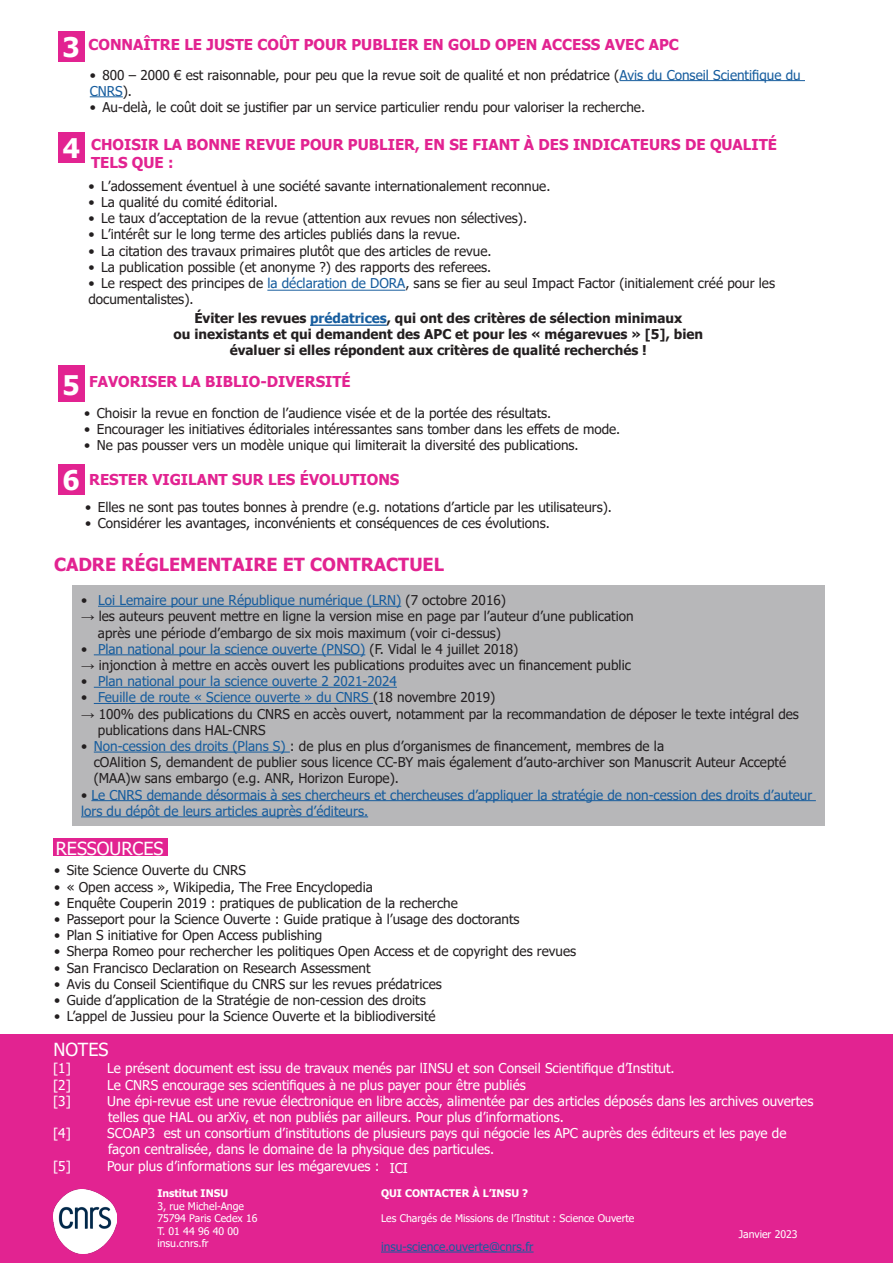
<style>
.page{position:relative;width:893px;height:1263px;background:#fff}
.page>*{position:absolute;margin:0;border:0;box-sizing:border-box;transform-origin:0 0}
.NUMEROS{font:700 27px "Tahoma";color:#fff}
.SOUS_TITRES{font:700 18px "Tahoma";color:#e22391}
.SOUS_TITRE_2{font:18px "Tahoma";color:#fff}
.SOUS_TITRE_2-2{font:700 15px/18px "Tahoma";color:#e22391}
.TEXTE{font:13.5px/16.2px "Tahoma";color:#231f20}
.TEXTE-2{font:13.5px "Tahoma";color:#fff}
.TEXTE-3{font:13.5px/16.2px "Tahoma";color:#175d9e}
.TEXTE-4{font:700 13.5px/16.2px "Tahoma";color:#231f20;text-align:center}
.texte_fin{font:12px "Tahoma";color:#175d9e}
.texte_fin-2{font:10.5px "Tahoma";color:#fff}
.texte_fin-3{font:700 10.5px "Tahoma";color:#fff}
.s1{color:#175d9e}
.s2{color:#231f20}
</style>
<div class="page">
<div style="left:53px;top:838px;width:115px;height:18px;background:#e22391"></div>
<div style="left:0;top:1034px;width:893px;height:229px;background:#e22391"></div>
<div style="left:72px;top:585px;width:753px;height:241px;background:#b7b7b9"></div>
<hr style="left:619px;top:80px;width:186px;height:1px;background:#175d9e">
<hr style="left:90px;top:96px;width:33px;height:1px;background:#175d9e">
<hr style="left:98px;top:606px;width:303px;height:1px;background:#175d9e">
<hr style="left:94px;top:654px;width:271px;height:1px;background:#175d9e">
<hr style="left:94px;top:687px;width:303px;height:1px;background:#175d9e">
<hr style="left:94px;top:703px;width:279px;height:1px;background:#175d9e">
<hr style="left:94px;top:752px;width:196px;height:1px;background:#175d9e">
<hr style="left:91px;top:800px;width:725px;height:1px;background:#175d9e">
<hr style="left:81px;top:816px;width:287px;height:1px;background:#175d9e">
<div style="left:58px;top:31px;width:27px;height:30px;background:#e22391"></div>
<div style="left:58px;top:132px;width:27px;height:31px;background:#e22391"></div>
<div style="left:58px;top:365px;width:27px;height:21px;background:#e22391"></div>
<div style="left:58px;top:371px;width:27px;height:30px;background:#e22391"></div>
<div style="left:58px;top:464px;width:27px;height:30px;background:#e22391"></div>
<hr style="left:381px;top:1251px;width:153px;height:1px;background:#175d9e">
<img style="left:53px;top:1189px;width:64px;height:64px">
<hr style="left:267px;top:290px;width:138px;height:1px;background:#175d9e">
<hr style="left:310px;top:325px;width:77px;height:1px;background:#175d9e">
<p class="NUMEROS" style="left:63px;top:28px;width:19px">3</p>
<p class="SOUS_TITRE_2-2" style="left:88px;top:36px;width:592px">CONNAÎTRE LE JUSTE COÛT POUR PUBLIER EN GOLD OPEN ACCESS AVEC APC</p>
<p class="TEXTE" style="left:90px;top:67px;width:712px">• 800 – 2000 € est raisonnable, pour peu que la revue soit de qualité et non prédatrice (<span class="s1">Avis du Conseil Scientifique du<br>CNRS</span>).</p>
<p class="TEXTE" style="left:90px;top:100px;width:557px">• Au-delà, le coût doit se justifier par un service particulier rendu pour valoriser la recherche.</p>
<p class="NUMEROS" style="left:63px;top:129px;width:19px">4</p>
<p class="SOUS_TITRE_2-2" style="left:91px;top:136px;width:687px">CHOISIR LA BONNE REVUE POUR PUBLIER, EN SE FIANT À DES INDICATEURS DE QUALITÉ<br>TELS QUE :</p>
<p class="TEXTE" style="left:88px;top:178px;width:464px">• L’adossement éventuel à une société savante internationalement reconnue.</p>
<p class="TEXTE" style="left:88px;top:195px;width:191px">• La qualité du comité éditorial.</p>
<p class="TEXTE" style="left:88px;top:211px;width:440px">• Le taux d’acceptation de la revue (attention aux revues non sélectives).</p>
<p class="TEXTE" style="left:88px;top:227px;width:374px">• L’intérêt sur le long terme des articles publiés dans la revue.</p>
<p class="TEXTE" style="left:88px;top:243px;width:405px">• La citation des travaux primaires plutôt que des articles de revue.</p>
<p class="TEXTE" style="left:88px;top:259px;width:404px">• La publication possible (et anonyme ?) des rapports des referees.</p>
<p class="TEXTE" style="left:88px;top:276px;width:688px">• Le respect des principes de <span class="s1">la déclaration de DORA</span>, sans se fier au seul Impact Factor (initialement créé pour les documentalistes).</p>
<p class="TEXTE-4" style="left:173px;top:310px;width:531px">Éviter les revues <span class="s1">prédatrices</span>, qui ont des critères de sélection minimaux<br>ou inexistants et qui demandent des APC et pour les « mégarevues » [5], bien évaluer si elles répondent aux critères de qualité recherchés !</p>
<p class="NUMEROS" style="left:63px;top:366px;width:19px">5</p>
<p class="SOUS_TITRE_2-2" style="left:89px;top:373px;width:263px">FAVORISER LA BIBLIO-DIVERSITÉ</p>
<p class="TEXTE" style="left:84px;top:406px;width:469px">• Choisir la revue en fonction de l’audience visée et de la portée des résultats.</p>
<p class="TEXTE" style="left:84px;top:422px;width:538px">• Encourager les initiatives éditoriales intéressantes sans tomber dans les effets de mode.</p>
<p class="TEXTE" style="left:84px;top:438px;width:496px">• Ne pas pousser vers un modèle unique qui limiterait la diversité des publications.</p>
<p class="NUMEROS" style="left:63px;top:461px;width:19px">6</p>
<p class="SOUS_TITRE_2-2" style="left:89px;top:471px;width:312px">RESTER VIGILANT SUR LES ÉVOLUTIONS</p>
<p class="TEXTE" style="left:85px;top:500px;width:528px">• Elles ne sont pas toutes bonnes à prendre (e.g. notations d’article par les utilisateurs).</p>
<p class="TEXTE" style="left:85px;top:516px;width:466px">• Considérer les avantages, inconvénients et conséquences de ces évolutions.</p>
<p class="SOUS_TITRES" style="left:54px;top:551px;width:391px">CADRE RÉGLEMENTAIRE ET CONTRACTUEL</p>
<p class="TEXTE-3" style="left:81px;top:593px;width:426px"><span class="s2">•</span> Loi Lemaire pour une République numérique (LRN) <span class="s2">(7 octobre 2016)</span></p>
<p class="TEXTE" style="left:81px;top:609px;width:554px">→ les auteurs peuvent mettre en ligne la version mise en page par l’auteur d’une publication</p>
<p class="TEXTE" style="left:98px;top:625px;width:405px">après une période d’embargo de six mois maximum (voir ci-dessus)</p>
<p class="TEXTE-3" style="left:81px;top:641px;width:439px"><span class="s2">•</span> Plan national pour la science ouverte (PNSO) <span class="s2">(F. Vidal le 4 juillet 2018)</span></p>
<p class="TEXTE" style="left:81px;top:658px;width:551px">→ injonction à mettre en accès ouvert les publications produites avec un financement public</p>
<p class="TEXTE-3" style="left:81px;top:674px;width:317px"><span class="s2">•</span> Plan national pour la science ouverte 2 2021-2024</p>
<p class="TEXTE-3" style="left:81px;top:690px;width:416px"><span class="s2">•</span> Feuille de route « Science ouverte » du CNRS <span class="s2">(18 novembre 2019)</span></p>
<p class="TEXTE" style="left:98px;top:706px;width:702px;text-indent:-17px">→ 100% des publications du CNRS en accès ouvert, notamment par la recommandation de déposer le texte intégral des publications dans HAL-CNRS</p>
<p class="TEXTE" style="left:81px;top:739px;width:584px">• <span class="s1">Non-cession des droits (Plans S)</span> : de plus en plus d’organismes de financement, membres de la</p>
<p class="TEXTE" style="left:94px;top:755px;width:694px">cOAlition S, demandent de publier sous licence CC-BY mais également d’auto-archiver son Manuscrit Auteur Accepté</p>
<p class="TEXTE" style="left:94px;top:771px;width:307px">(MAA)w sans embargo (e.g. ANR, Horizon Europe).</p>
<p class="TEXTE-3" style="left:81px;top:787px;width:733px"><span class="s2">•</span> Le CNRS demande désormais à ses chercheurs et chercheuses d’appliquer la stratégie de non-cession des droits d’auteur lors du dépôt de leurs articles auprès d’éditeurs.</p>
<p class="SOUS_TITRE_2" style="left:56px;top:836px;width:109px">RESSOURCES</p>
<p class="TEXTE" style="left:54px;top:863px;width:194px">• Site Science Ouverte du CNRS</p>
<p class="TEXTE" style="left:54px;top:879px;width:320px">• « Open access », Wikipedia, The Free Encyclopedia</p>
<p class="TEXTE" style="left:54px;top:895px;width:405px">• Enquête Couperin 2019 : pratiques de publication de la recherche</p>
<p class="TEXTE" style="left:54px;top:912px;width:467px">• Passeport pour la Science Ouverte : Guide pratique à l’usage des doctorants</p>
<p class="TEXTE" style="left:54px;top:928px;width:270px">• Plan S initiative for Open Access publishing</p>
<p class="TEXTE" style="left:54px;top:944px;width:524px">• Sherpa Romeo pour rechercher les politiques Open Access et de copyright des revues</p>
<p class="TEXTE" style="left:54px;top:960px;width:318px">• San Francisco Declaration on Research Assessment</p>
<p class="TEXTE" style="left:54px;top:976px;width:389px">• Avis du Conseil Scientifique du CNRS sur les revues prédatrices</p>
<p class="TEXTE" style="left:54px;top:993px;width:373px">• Guide d’application de la Stratégie de non-cession des droits</p>
<p class="TEXTE" style="left:54px;top:1009px;width:383px">• L’appel de Jussieu pour la Science Ouverte et la bibliodiversité</p>
<p class="TEXTE-2" style="left:53px;top:1059px;width:19px">[1]</p>
<p class="TEXTE-2" style="left:107px;top:1059px;width:569px">Le présent document est issu de travaux menés par lINSU et son Conseil Scientifique d’Institut.</p>
<p class="TEXTE-2" style="left:53px;top:1076px;width:19px">[2]</p>
<p class="TEXTE-2" style="left:107px;top:1076px;width:420px">Le CNRS encourage ses scientifiques à ne plus payer pour être publiés</p>
<p class="TEXTE-2" style="left:53px;top:1092px;width:19px">[3]</p>
<p class="TEXTE-2" style="left:107px;top:1092px;width:708px">Une épi-revue est une revue électronique en libre accès, alimentée par des articles déposés dans les archives ouvertes</p>
<p class="TEXTE-2" style="left:108px;top:1108px;width:457px">telles que HAL ou arXiv, et non publiés par ailleurs. Pour plus d’informations.</p>
<p class="TEXTE-2" style="left:53px;top:1124px;width:19px">[4]</p>
<p class="TEXTE-2" style="left:107px;top:1124px;width:681px">SCOAP3 est un consortium d’institutions de plusieurs pays qui négocie les APC auprès des éditeurs et les paye de</p>
<p class="TEXTE-2" style="left:108px;top:1140px;width:388px">façon centralisée, dans le domaine de la physique des particules.</p>
<p class="TEXTE-2" style="left:53px;top:1157px;width:19px">[5]</p>
<p class="TEXTE-2" style="left:107px;top:1157px;width:274px">Pour plus d’informations sur les mégarevues :</p>
<p class="SOUS_TITRE_2" style="left:54px;top:1037px;width:56px">NOTES</p>
<p class="TEXTE-2" style="left:390px;top:1159px;width:20px">ICI</p>
<p class="texte_fin-3" style="left:157px;top:1186px;width:72px">Institut INSU</p>
<p class="texte_fin-2" style="left:157px;top:1199px;width:88px">3, rue Michel-Ange</p>
<p class="texte_fin-2" style="left:157px;top:1211px;width:102px">75794 Paris Cedex 16</p>
<p class="texte_fin-2" style="left:157px;top:1224px;width:83px">T. 01 44 96 40 00</p>
<p class="texte_fin-2" style="left:157px;top:1236px;width:53px">insu.cnrs.fr</p>
<p class="texte_fin-3" style="left:381px;top:1186px;width:149px">QUI CONTACTER À L’INSU ?</p>
<p class="texte_fin-2" style="left:381px;top:1211px;width:255px">Les Chargés de Missions de l’Institut : Science Ouverte</p>
<p class="texte_fin" style="left:381px;top:1238px;width:154px">insu-science.ouverte@cnrs.fr</p>
<p class="texte_fin-2" style="left:739px;top:1227px;width:60px">Janvier 2023</p>
</div>
